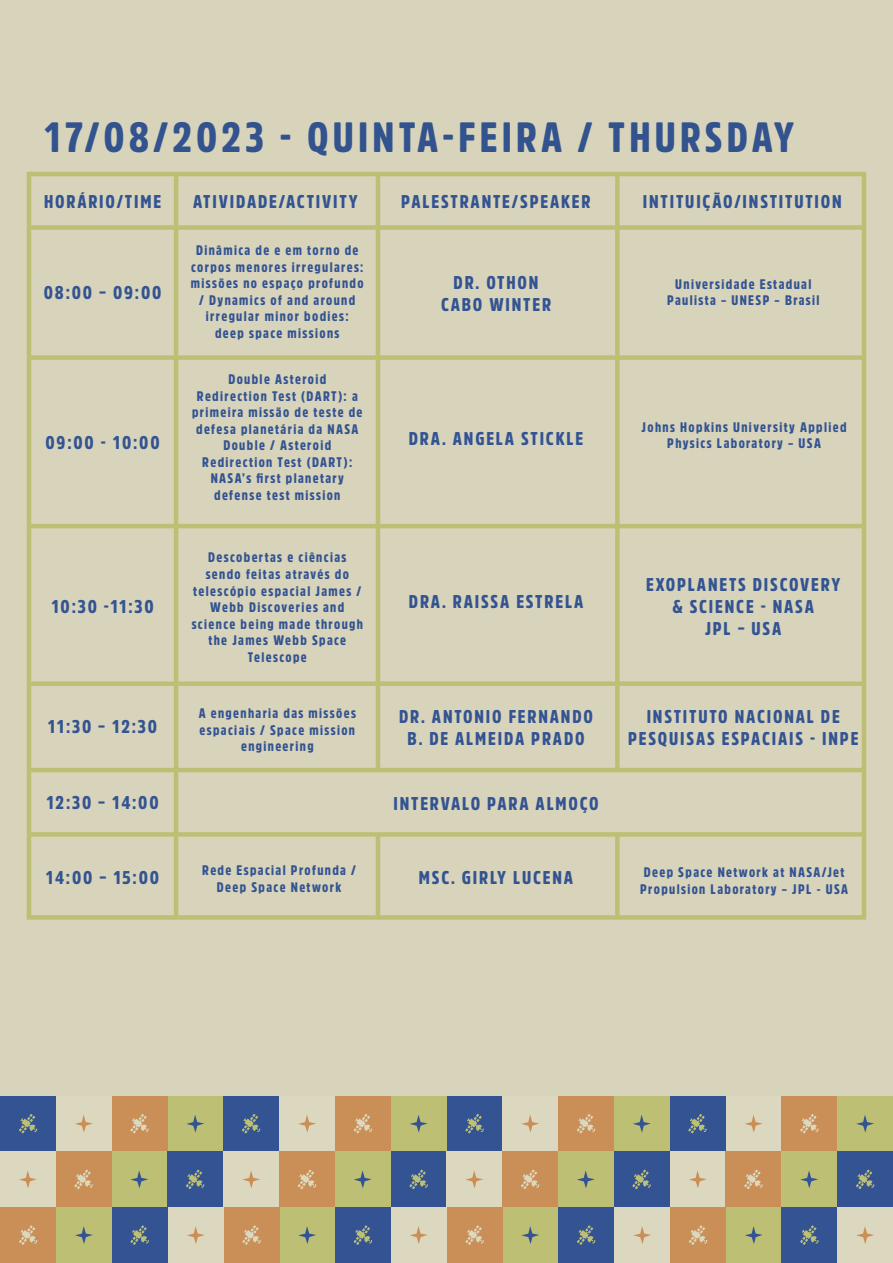
<style>
.page{position:relative;width:893px;height:1263px;background:#d8d4bb}
.page>*{position:absolute;margin:0;border:0;box-sizing:border-box;transform-origin:0 0}
.t1{font:900 42px "Amsi Pro Cond";letter-spacing:.1em;color:#33538e}
.t2{font:900 18.3px/22px "Amsi Pro Cond";letter-spacing:.1em;color:#335392;text-align:center}
.t3{font:900 13.8px/16.5px "Amsi Pro Cond";letter-spacing:.1em;color:#335392;text-align:center}
</style>
<div class="page">
<div style="left:279px;top:1096px;width:56px;height:55px;background:#dcd8bf"></div>
<div style="left:391px;top:1096px;width:55px;height:55px;background:#bdc074"></div>
<div style="left:335px;top:1096px;width:56px;height:55px;background:#ca8f57"></div>
<svg style="left:410px;top:1115px;width:18px;height:18px"></svg>
<svg style="left:298px;top:1115px;width:18px;height:18px"></svg>
<svg style="left:354px;top:1114px;width:18px;height:19px"></svg>
<div style="left:0;top:1096px;width:56px;height:55px;background:#335392"></div>
<svg style="left:19px;top:1114px;width:18px;height:19px"></svg>
<div style="left:56px;top:1096px;width:56px;height:55px;background:#dcd8bf"></div>
<div style="left:223px;top:1096px;width:56px;height:55px;background:#335392"></div>
<div style="left:167px;top:1096px;width:56px;height:55px;background:#bdc074"></div>
<div style="left:112px;top:1096px;width:55px;height:55px;background:#ca8f57"></div>
<svg style="left:186px;top:1115px;width:18px;height:18px"></svg>
<svg style="left:242px;top:1114px;width:18px;height:19px"></svg>
<svg style="left:75px;top:1115px;width:18px;height:17px"></svg>
<svg style="left:130px;top:1114px;width:19px;height:19px"></svg>
<div style="left:223px;top:1151px;width:56px;height:56px;background:#dcd8bf"></div>
<div style="left:335px;top:1151px;width:56px;height:56px;background:#bdc074"></div>
<div style="left:279px;top:1151px;width:56px;height:56px;background:#ca8f57"></div>
<svg style="left:354px;top:1170px;width:18px;height:18px"></svg>
<svg style="left:242px;top:1171px;width:18px;height:17px"></svg>
<svg style="left:298px;top:1169px;width:18px;height:20px"></svg>
<div style="left:391px;top:1151px;width:55px;height:56px;background:#335392"></div>
<svg style="left:409px;top:1169px;width:19px;height:20px"></svg>
<div style="left:0;top:1151px;width:56px;height:56px;background:#dcd8bf"></div>
<div style="left:167px;top:1151px;width:56px;height:56px;background:#335392"></div>
<div style="left:111px;top:1151px;width:56px;height:56px;background:#bdc074"></div>
<div style="left:56px;top:1151px;width:55px;height:56px;background:#ca8f57"></div>
<svg style="left:130px;top:1170px;width:18px;height:18px"></svg>
<svg style="left:186px;top:1169px;width:18px;height:20px"></svg>
<svg style="left:19px;top:1170px;width:18px;height:18px"></svg>
<svg style="left:74px;top:1169px;width:19px;height:20px"></svg>
<div style="left:168px;top:1207px;width:56px;height:56px;background:#dcd8bf"></div>
<div style="left:279px;top:1207px;width:56px;height:56px;background:#bdc074"></div>
<div style="left:224px;top:1207px;width:55px;height:56px;background:#ca8f57"></div>
<svg style="left:298px;top:1226px;width:18px;height:18px"></svg>
<svg style="left:187px;top:1226px;width:18px;height:18px"></svg>
<svg style="left:242px;top:1225px;width:19px;height:20px"></svg>
<div style="left:335px;top:1207px;width:56px;height:56px;background:#335392"></div>
<svg style="left:354px;top:1225px;width:18px;height:20px"></svg>
<div style="left:391px;top:1207px;width:55px;height:56px;background:#dcd8bf"></div>
<div style="left:112px;top:1207px;width:55px;height:56px;background:#335392"></div>
<div style="left:56px;top:1207px;width:56px;height:56px;background:#bdc074"></div>
<div style="left:0;top:1207px;width:56px;height:56px;background:#ca8f57"></div>
<svg style="left:75px;top:1226px;width:18px;height:18px"></svg>
<svg style="left:130px;top:1225px;width:19px;height:20px"></svg>
<svg style="left:410px;top:1226px;width:17px;height:18px"></svg>
<svg style="left:19px;top:1225px;width:18px;height:20px"></svg>
<div style="left:726px;top:1096px;width:55px;height:55px;background:#dcd8bf"></div>
<div style="left:837px;top:1096px;width:56px;height:55px;background:#bdc074"></div>
<div style="left:781px;top:1096px;width:56px;height:55px;background:#ca8f57"></div>
<svg style="left:856px;top:1115px;width:18px;height:18px"></svg>
<svg style="left:745px;top:1115px;width:18px;height:18px"></svg>
<svg style="left:800px;top:1114px;width:19px;height:19px"></svg>
<div style="left:447px;top:1096px;width:55px;height:55px;background:#335392"></div>
<svg style="left:465px;top:1114px;width:19px;height:19px"></svg>
<div style="left:502px;top:1096px;width:56px;height:55px;background:#dcd8bf"></div>
<div style="left:670px;top:1096px;width:55px;height:55px;background:#335392"></div>
<div style="left:614px;top:1096px;width:56px;height:55px;background:#bdc074"></div>
<div style="left:558px;top:1096px;width:56px;height:55px;background:#ca8f57"></div>
<svg style="left:633px;top:1115px;width:18px;height:18px"></svg>
<svg style="left:688px;top:1114px;width:19px;height:19px"></svg>
<svg style="left:521px;top:1115px;width:18px;height:18px"></svg>
<svg style="left:577px;top:1114px;width:18px;height:19px"></svg>
<div style="left:670px;top:1151px;width:56px;height:56px;background:#dcd8bf"></div>
<div style="left:781px;top:1151px;width:56px;height:56px;background:#bdc074"></div>
<div style="left:726px;top:1151px;width:55px;height:56px;background:#ca8f57"></div>
<svg style="left:800px;top:1171px;width:18px;height:17px"></svg>
<svg style="left:689px;top:1170px;width:18px;height:18px"></svg>
<svg style="left:744px;top:1169px;width:19px;height:20px"></svg>
<div style="left:837px;top:1151px;width:56px;height:56px;background:#335392"></div>
<svg style="left:856px;top:1169px;width:18px;height:20px"></svg>
<div style="left:446px;top:1151px;width:56px;height:56px;background:#dcd8bf"></div>
<div style="left:614px;top:1151px;width:55px;height:56px;background:#335392"></div>
<div style="left:558px;top:1151px;width:56px;height:56px;background:#bdc074"></div>
<div style="left:502px;top:1151px;width:56px;height:56px;background:#ca8f57"></div>
<svg style="left:577px;top:1170px;width:18px;height:18px"></svg>
<svg style="left:632px;top:1169px;width:19px;height:20px"></svg>
<svg style="left:465px;top:1170px;width:18px;height:18px"></svg>
<svg style="left:521px;top:1169px;width:18px;height:20px"></svg>
<div style="left:614px;top:1207px;width:56px;height:56px;background:#dcd8bf"></div>
<div style="left:726px;top:1207px;width:56px;height:56px;background:#bdc074"></div>
<div style="left:670px;top:1207px;width:56px;height:56px;background:#ca8f57"></div>
<svg style="left:745px;top:1226px;width:18px;height:18px"></svg>
<svg style="left:633px;top:1226px;width:18px;height:18px"></svg>
<svg style="left:689px;top:1225px;width:18px;height:20px"></svg>
<div style="left:781px;top:1207px;width:56px;height:56px;background:#335392"></div>
<svg style="left:800px;top:1225px;width:19px;height:20px"></svg>
<div style="left:837px;top:1207px;width:56px;height:56px;background:#dcd8bf"></div>
<div style="left:558px;top:1207px;width:56px;height:56px;background:#335392"></div>
<div style="left:502px;top:1207px;width:56px;height:56px;background:#bdc074"></div>
<div style="left:447px;top:1207px;width:55px;height:56px;background:#ca8f57"></div>
<svg style="left:521px;top:1226px;width:18px;height:18px"></svg>
<svg style="left:577px;top:1225px;width:18px;height:20px"></svg>
<svg style="left:856px;top:1226px;width:18px;height:18px"></svg>
<svg style="left:465px;top:1225px;width:19px;height:20px"></svg>
<div style="left:27px;top:172px;width:839px;height:748px;border:4px solid #bdc074"></div>
<hr style="left:29px;top:524px;width:835px;height:4px;background:#bdc074">
<div style="left:29px;top:681px;width:835px;height:5px;background:#bdc074"></div>
<hr style="left:29px;top:768px;width:835px;height:4px;background:#bdc074">
<div style="left:29px;top:832px;width:835px;height:5px;background:#bdc074"></div>
<div style="left:29px;top:355px;width:835px;height:5px;background:#bdc074"></div>
<div style="left:29px;top:225px;width:835px;height:5px;background:#bdc074"></div>
<div style="left:615px;top:174px;width:5px;height:596px;background:#bdc074"></div>
<hr style="left:376px;top:174px;width:4px;height:596px;background:#bdc074">
<hr style="left:174px;top:174px;width:4px;height:596px;background:#bdc074">
<div style="left:615px;top:833px;width:5px;height:84px;background:#bdc074"></div>
<hr style="left:376px;top:833px;width:4px;height:84px;background:#bdc074">
<hr style="left:174px;top:770px;width:4px;height:147px;background:#bdc074">
<h1 class="t1" style="left:44px;top:108px;width:752px">17/08/2023 - QUINTA-FEIRA / THURSDAY</h1>
<h2 class="t2" style="left:44px;top:190px;width:119px">HORÁRIO/TIME</h2>
<h2 class="t2" style="left:401px;top:190px;width:191px">PALESTRANTE/SPEAKER</h2>
<h2 class="t2" style="left:643px;top:190px;width:200px">INTITUIÇÃO/INSTITUTION</h2>
<h2 class="t2" style="left:193px;top:190px;width:166px">ATIVIDADE/ACTIVITY</h2>
<h2 class="t2" style="left:44px;top:281px;width:119px">08:00 – 09:00</h2>
<h2 class="t2" style="left:46px;top:431px;width:116px">09:00 - 10:00</h2>
<h2 class="t2" style="left:51px;top:595px;width:104px">10:30 -11:30</h2>
<h2 class="t2" style="left:48px;top:715px;width:111px">11:30 – 12:30</h2>
<h2 class="t2" style="left:46px;top:791px;width:114px">12:30 – 14:00</h2>
<h2 class="t2" style="left:46px;top:866px;width:115px">14:00 – 15:00</h2>
<p class="t3" style="left:191px;top:241px;width:174px">Dinâmica de e em torno de corpos menores irregulares: missões no espaço profundo / Dynamics of and around irregular minor bodies: deep space missions</p>
<p class="t3" style="left:192px;top:371px;width:172px">Double Asteroid<br>Redirection Test (DART): a primeira missão de teste de defesa planetária da NASA<br>Double / Asteroid<br>Redirection Test (DART):<br>NASA’s first planetary defense test mission</p>
<p class="t3" style="left:192px;top:549px;width:173px">Descobertas e ciências sendo feitas através do telescópio espacial James /<br>Webb Discoveries and science being made through the James Webb Space<br>Telescope</p>
<p class="t3" style="left:199px;top:705px;width:159px">A engenharia das missões espaciais / Space mission engineering</p>
<p class="t3" style="left:202px;top:862px;width:155px">Rede Espacial Profunda /<br>Deep Space Network</p>
<h2 class="t2" style="left:441px;top:271px;width:112px">DR. OTHON<br>CABO WINTER</h2>
<h2 class="t2" style="left:409px;top:427px;width:176px">DRA. ANGELA STICKLE</h2>
<p class="t3" style="left:667px;top:275px;width:154px">Universidade Estadual<br>Paulista – UNESP – Brasil</p>
<p class="t3" style="left:642px;top:418px;width:206px">Johns Hopkins University Applied<br>Physics Laboratory – USA</p>
<h2 class="t2" style="left:409px;top:590px;width:176px">DRA. RAISSA ESTRELA</h2>
<h2 class="t2" style="left:399px;top:705px;width:195px">DR. ANTONIO FERNANDO<br>B. DE ALMEIDA PRADO</h2>
<h2 class="t2" style="left:393px;top:791px;width:207px">INTERVALO PARA ALMOÇO</h2>
<h2 class="t2" style="left:419px;top:866px;width:156px">MSC. GIRLY LUCENA</h2>
<h2 class="t2" style="left:646px;top:573px;width:196px">EXOPLANETS DISCOVERY &amp; SCIENCE - NASA<br>JPL – USA</h2>
<h2 class="t2" style="left:628px;top:705px;width:232px">INSTITUTO NACIONAL DE<br>PESQUISAS ESPACIAIS - INPE</h2>
<p class="t3" style="left:640px;top:864px;width:209px;text-align:left">Deep Space Network at NASA/Jet<br>Propulsion Laboratory – JPL - USA</p>
</div>
